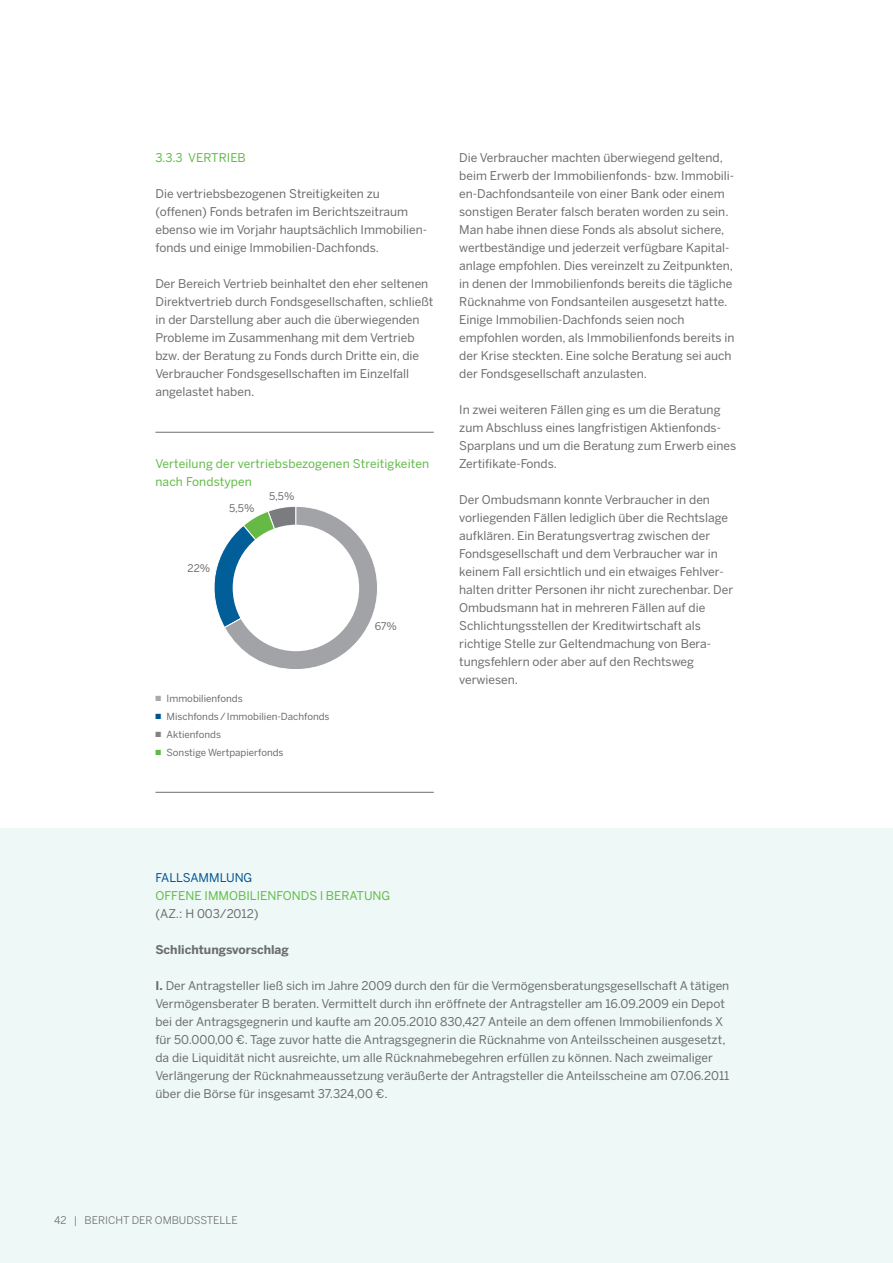
<style>
.page{position:relative;width:893px;height:1263px;background:#fff}
.page>*{position:absolute;margin:0;border:0;box-sizing:border-box;transform-origin:0 0}
.t1{font:12px/18px "Benton Sans";color:#6c6d70}
.t2{font:12px/18px "Benton Sans";letter-spacing:.005em;color:#60bb46}
.t3{font:700 12px "Benton Sans";color:#6c6d70}
.t4{font:12px "Benton Sans";color:#005392}
.t5{font:10.5px "Benton Sans";color:#6c6d70}
.t6{font:10.5px "Benton Sans";color:#6c6d70}
.t7{font:9.75px "Benton Sans";color:#6c6d70}
.s1{color:#a8a9ad}
.s2{color:#005392}
.s3{color:#808285}
.s4{color:#60bb46}
.s5{font-weight:700}
</style>
<div class="page">
<div style="left:0;top:828px;width:893px;height:435px;background:#eef8f7"></div>
<hr style="left:155px;top:432px;width:279px;height:1px;background:#6c6d70">
<svg style="left:214px;top:506px;width:163px;height:163px"></svg>
<div style="left:233px;top:525px;width:126px;height:126px;background:#fff;border-radius:50%"></div>
<hr style="left:155px;top:792px;width:279px;height:1px;background:#6c6d70">
<p class="t2" style="left:155px;top:148px;width:49px">3.3.3 Vertrieb</p>
<p class="t1" style="left:155px;top:184px;width:273px">Die vertriebsbezogenen Streitigkeiten zu (offenen) Fonds betrafen im Berichtszeitraum ebenso wie im Vorjahr hauptsächlich Immobilien&shy;fonds und einige Immobilien-Dachfonds.</p>
<p class="t1" style="left:155px;top:274px;width:279px">Der Bereich Vertrieb beinhaltet den eher seltenen Direktvertrieb durch Fondsgesellschaften, schließt in der Darstellung aber auch die überwiegenden Probleme im Zusammenhang mit dem Vertrieb bzw. der Beratung zu Fonds durch Dritte ein, die Verbraucher Fondsgesellschaften im Einzelfall angelastet haben.</p>
<p class="t2" style="left:155px;top:454px;width:275px">Verteilung der vertriebsbezogenen Streitigkeiten nach Fondstypen</p>
<p class="t6" style="left:229px;top:502px;width:27px">5,5%</p>
<p class="t6" style="left:269px;top:490px;width:27px">5,5%</p>
<p class="t6" style="left:188px;top:562px;width:24px">22%</p>
<p class="t7" style="left:155px;top:693px;width:89px"><span class="s1">■</span> Immobilienfonds</p>
<p class="t7" style="left:155px;top:711px;width:176px"><span class="s2">■</span> Mischfonds/Immobilien-Dachfonds</p>
<p class="t7" style="left:155px;top:729px;width:67px"><span class="s3">■</span> Aktienfonds</p>
<p class="t7" style="left:155px;top:747px;width:130px"><span class="s4">■</span> Sonstige Wertpapierfonds</p>
<p class="t6" style="left:375px;top:620px;width:24px">67%</p>
<p class="t1" style="left:459px;top:148px;width:277px">Die Verbraucher machten überwiegend geltend, beim Erwerb der Immobilienfonds- bzw. Immobili&shy;en-Dachfondsanteile von einer Bank oder einem sonstigen Berater falsch beraten worden zu sein.<br>Man habe ihnen diese Fonds als absolut sichere, wertbeständige und jederzeit verfügbare Kapital&shy;anlage empfohlen. Dies vereinzelt zu Zeitpunkten, in denen der Immobilienfonds bereits die tägliche Rücknahme von Fondsanteilen ausgesetzt hatte.<br>Einige Immobilien-Dachfonds seien noch empfohlen worden, als Immobilienfonds bereits in der Krise steckten. Eine solche Beratung sei auch der Fondsgesellschaft anzulasten.</p>
<p class="t1" style="left:459px;top:400px;width:278px">In zwei weiteren Fällen ging es um die Beratung zum Abschluss eines langfristigen Aktienfonds-Sparplans und um die Beratung zum Erwerb eines Zertifikate-Fonds.</p>
<p class="t1" style="left:459px;top:490px;width:275px">Der Ombudsmann konnte Verbraucher in den vorliegenden Fällen lediglich über die Rechtslage aufklären. Ein Beratungsvertrag zwischen der Fondsgesellschaft und dem Verbraucher war in keinem Fall ersichtlich und ein etwaiges Fehlver&shy;halten dritter Personen ihr nicht zurechenbar. Der Ombudsmann hat in mehreren Fällen auf die Schlichtungsstellen der Kreditwirtschaft als richtige Stelle zur Geltendmachung von Bera&shy;tungsfehlern oder aber auf den Rechtsweg verwiesen.</p>
<p class="t4" style="left:155px;top:871px;width:98px">FALLSAMMLUNG</p>
<p class="t2" style="left:155px;top:886px;width:236px">OFFENE IMMOBILIENFONDS l BERATUNG</p>
<p class="t1" style="left:155px;top:904px;width:105px">(AZ.: H 003/2012)</p>
<p class="t3" style="left:155px;top:942px;width:135px">Schlichtungsvorschlag</p>
<p class="t1" style="left:155px;top:976px;width:576px"><span class="s5">I.</span> Der Antragsteller ließ sich im Jahre 2009 durch den für die Vermögensberatungsgesellschaft A tätigen Vermögensberater B beraten. Vermittelt durch ihn eröffnete der Antragsteller am 16.09.2009 ein Depot bei der Antragsgegnerin und kaufte am 20.05.2010 830,427 Anteile an dem offenen Immobilienfonds X für 50.000,00 €. Tage zuvor hatte die Antragsgegnerin die Rücknahme von Anteilsscheinen ausgesetzt, da die Liquidität nicht ausreichte, um alle Rücknahmebegehren erfüllen zu können. Nach zweimaliger Verlängerung der Rücknahmeaussetzung veräußerte der Antragsteller die Anteilsscheine am 07.06.2011 über die Börse für insgesamt 37.324,00 €.</p>
<p class="t5" style="left:54px;top:1214px;width:29px">42 | BE</p>
<p class="t5" style="left:98px;top:1214px;width:140px">RICHT DER OMBUDSSTELLE</p>
</div>
